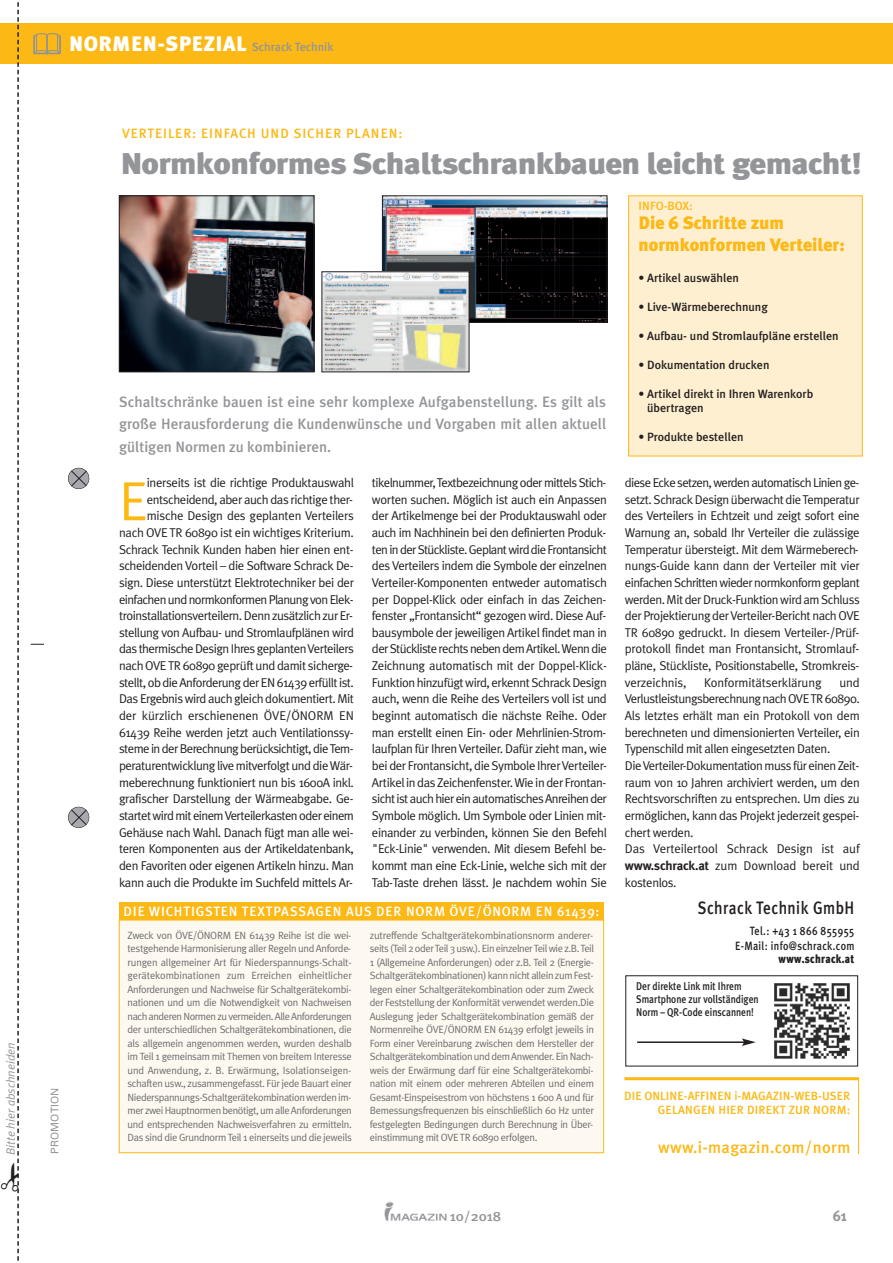
<style>
.page{position:relative;width:893px;height:1263px;background:#fff}
.page>*{position:absolute;margin:0;border:0;box-sizing:border-box;transform-origin:0 0}
.t1{font:55.2px "Meta Plus Normal";color:#fcb814}
.t2{font:900 30px "Meta Plus";letter-spacing:-.02em;color:#939598;scale:1.1 1}
.t3{font:900 21px "Meta Plus";letter-spacing:.02em;color:#fff}
.t4{font:900 18px/21.6px "Meta Plus";color:#fcb814}
.t5{font:500 18px "Meta Plus";letter-spacing:.035em;color:#231f20;scale:.85 1}
.t6{font:500 16.5px "Meta Plus";letter-spacing:.02em;color:#fcb814}
.t7{font:500 15px/22.5px "Meta Plus";color:#939598;text-align:justify}
.t8{font:700 15px "Meta Plus";color:#939598}
.t9{font:500 13.5px "Meta Plus";letter-spacing:.055em;color:#fff}
.t10{font:500 13.5px "Meta Plus";letter-spacing:.075em;color:#fcb814}
.t11{font:500 13.5px "Meta Plus";color:#939598;scale:1.1 1}
.t12{font:12.75px/16.6px "Meta Plus Normal";letter-spacing:-.03em;color:#231f20;text-align:justify}
.t13{font:12.75px "Meta Plus Normal";letter-spacing:-.01em;color:#231f20}
.t14{font:500 12px/14.4px "Meta Plus";color:#231f20}
.t15{font:12px/14.4px "Meta Plus Medium Caps";letter-spacing:.015em;color:#fcb814;text-align:right}
.t16{font:500 12px/15px "Meta Plus";letter-spacing:.035em;color:#231f20;text-align:right;scale:.85 1}
.t17{font:italic 12px "Meta Plus Normal";color:#939598}
.t18{font:900 12px "Meta Plus";letter-spacing:.035em;color:#231f20;scale:.85 1}
.t19{font:500 12px "Meta Plus";color:#fcb814}
.t20{font:500 11.25px/13.2px "Meta Plus";color:#231f20;scale:.85 1}
.t21{font:10.5px/13.5px "Meta Plus Normal";letter-spacing:-.03em;color:#6c6d70;text-align:justify}
.t22{font:10.5px "Univers";letter-spacing:.01em;color:#939598}
.s1{font-weight:500;font-size:12px;color:#939598}
.s2{font-family:"Meta Plus";font-weight:700}
.s3{font-family:"Meta Plus";font-weight:500}
</style>
<div class="page">
<div style="left:0;top:23px;width:893px;height:41px;background:#fcb814"></div>
<img style="left:384px;top:1202px;width:63px;height:19px">
<div style="left:119px;top:902px;width:485px;height:40px;background:#fcb814"></div>
<div style="left:629px;top:196px;width:233px;height:260px;background:#feefd0"></div>
<div style="left:119px;top:920px;width:484px;height:232px;background:#fef9f0"></div>
<div style="left:119px;top:920px;width:485px;height:233px;border:1px solid #fcb814"></div>
<div style="left:626px;top:975px;width:232px;height:91px;border:1px solid #231f20"></div>
<hr style="left:624px;top:1077px;width:235px;height:3px;background:#fcb814">
<hr style="left:858px;top:1078px;width:1px;height:76px;background:#fcb814">
<svg style="left:68px;top:468px;width:21px;height:21px"></svg>
<div style="left:68px;top:468px;width:21px;height:21px;border:1px solid #231f20;border-radius:50%"></div>
<svg style="left:68px;top:807px;width:21px;height:21px"></svg>
<div style="left:68px;top:807px;width:21px;height:21px;border:1px solid #231f20;border-radius:50%"></div>
<img style="left:121px;top:198px;width:191px;height:172px">
<div style="left:119px;top:196px;width:195px;height:176px;border:1px solid #231f20"></div>
<svg style="left:31px;top:644px;width:13px;height:1px"></svg>
<hr style="left:637px;top:1041px;width:107px;height:2px;background:#231f20">
<svg style="left:742px;top:1038px;width:14px;height:8px"></svg>
<svg style="left:71px;top:470px;width:16px;height:17px"></svg>
<svg style="left:71px;top:809px;width:16px;height:17px"></svg>
<svg style="left:33px;top:33px;width:28px;height:22px"></svg>
<img style="left:774px;top:983px;width:76px;height:76px">
<img style="left:384px;top:198px;width:221px;height:123px">
<div style="left:382px;top:196px;width:225px;height:127px;border:1px solid #231f20"></div>
<img style="left:324px;top:274px;width:143px;height:96px">
<svg style="left:17px;top:2px;width:2px;height:1259px"></svg>
<p class="t17" style="left:4px;top:1155px;width:114px;rotate:-90deg">Bitte hier abschneiden</p>
<h3 class="t3" style="left:69px;top:31px;width:266px">NORMEN-SPEZIAL <span class="s1">Schrack Technik</span></h3>
<p class="t22" style="left:51px;top:1154px;width:68px;rotate:-90deg">PROMOTION</p>
<p class="t10" style="left:122px;top:126px;width:282px">VERTEILER: EINFACH UND SICHER PLANEN:</p>
<h2 class="t2" style="left:121px;top:146px;width:675px">Normkonformes Schaltschrankbauen leicht gemacht!</h2>
<p class="t7" style="left:119px;top:390px;width:489px">Schaltschränke bauen ist eine sehr komplexe Aufgabenstellung. Es gilt als große Herausforderung die Kundenwünsche und Vorgaben mit allen aktuell gültigen Normen zu kombinieren.</p>
<p class="t19" style="left:639px;top:199px;width:56px">INFO-BOX:</p>
<h3 class="t4" style="left:639px;top:212px;width:208px">Die 6 Schritte zum normkonformen Verteiler:</h3>
<p class="t14" style="left:639px;top:271px;width:102px">• Artikel auswählen</p>
<p class="t14" style="left:639px;top:300px;width:131px">• Live-Wärmeberechnung</p>
<p class="t14" style="left:639px;top:329px;width:202px">• Aufbau- und Stromlaufpläne erstellen</p>
<p class="t14" style="left:639px;top:357px;width:132px">• Dokumentation drucken</p>
<p class="t14" style="left:647px;top:386px;width:168px;text-indent:-9px">• Artikel direkt in Ihren Warenkorb übertragen</p>
<p class="t14" style="left:639px;top:429px;width:107px">• Produkte bestellen</p>
<p class="t12" style="left:119px;top:474px;width:236px;text-align:right">inerseits ist die richtige Produktauswahl entscheidend, aber auch das richtige ther&shy;mische Design des geplanten Verteilers nach OVE TR 60890 ist ein wichtiges Kriterium.<br>Schrack Technik Kunden haben hier einen ent&shy;scheidenden Vorteil – die Software Schrack De&shy;sign. Diese unterstützt Elektrotechniker bei der einfachen und normkonformen Planung von Elek&shy;troinstallationsverteilern. Denn zusätzlich zur Er&shy;stellung von Aufbau- und Stromlaufplänen wird das thermische Design Ihres geplantenVerteilers nach OVETR 60890 geprüft und damit sicherge&shy;stellt, ob die Anforderung der EN 61439 erfüllt ist.<br>Das Ergebnis wird auch gleich dokumentiert. Mit der kürzlich erschienenen ÖVE/ÖNORM EN 61439 Reihe werden jetzt auch Ventilationssy&shy;steme in der Berechnung berücksichtigt, dieTem&shy;peraturentwicklung live mitverfolgt und dieWär&shy;meberechnung funktioniert nun bis 1600A inkl. grafischer Darstellung der Wärmeabgabe. Ge&shy;startet wird mit einemVerteilerkasten oder einem Gehäuse nach Wahl. Danach fügt man alle wei&shy;teren Komponenten aus der Artikeldatenbank, den Favoriten oder eigenen Artikeln hinzu. Man kann auch die Produkte im Suchfeld mittels Ar-</p>
<p class="t12" style="left:372px;top:474px;width:236px">tikelnummer,Textbezeichnung oder mittels Stich&shy;worten suchen. Möglich ist auch ein Anpassen der Artikelmenge bei der Produktauswahl oder auch im Nachhinein bei den definierten Produk&shy;teninderStückliste.GeplantwirddieFrontansicht des Verteilers indem die Symbole der einzelnen Verteiler-Komponenten entweder automatisch per Doppel-Klick oder einfach in das Zeichen&shy;fenster „Frontansicht“ gezogen wird. Diese Auf&shy;bausymbole der jeweiligen Artikel findet man in der Stückliste rechts neben dem Artikel.Wenn die Zeichnung automatisch mit der Doppel-Klick-Funktion hinzufügt wird, erkennt Schrack Design auch, wenn die Reihe des Verteilers voll ist und beginnt automatisch die nächste Reihe. Oder man erstellt einen Ein- oder Mehrlinien-Strom&shy;laufplan für Ihren Verteiler. Dafür zieht man, wie bei der Frontansicht, die Symbole IhrerVerteiler-Artikel in das Zeichenfenster.Wie in der Frontan&shy;sicht ist auch hier ein automatisches Anreihen der Symbole möglich. Um Symbole oder Linien mit&shy;einander zu verbinden, können Sie den Befehl "Eck-Linie" verwenden. Mit diesem Befehl be&shy;kommt man eine Eck-Linie, welche sich mit der Tab-Taste drehen lässt. Je nachdem wohin Sie</p>
<p class="t12" style="left:625px;top:474px;width:236px">diese Ecke setzen, werden automatisch Linien ge&shy;setzt. Schrack Design überwacht dieTemperatur des Verteilers in Echtzeit und zeigt sofort eine Warnung an, sobald Ihr Verteiler die zulässige Temperatur übersteigt. Mit dem Wärmeberech&shy;nungs-Guide kann dann der Verteiler mit vier einfachen Schritten wieder normkonform geplant werden. Mit der Druck-Funktion wird am Schluss der Projektierung derVerteiler-Bericht nach OVE TR 60890 gedruckt. In diesem Verteiler-/Prüf&shy;protokoll findet man Frontansicht, Stromlauf&shy;pläne, Stückliste, Positionstabelle, Stromkreis&shy;verzeichnis,</p>
<h1 class="t1" style="left:119px;top:469px;width:30px">E</h1>
<p class="t13" style="left:704px;top:675px;width:119px">Konformitätserklärung</p>
<p class="t12" style="left:625px;top:674px;width:236px;text-align:left;text-indent:214px">und Verlustleistungsberechnung nach OVETR 60890.<br>Als letztes erhält man ein Protokoll von dem berechneten und dimensionierten Verteiler, ein Typenschild mit allen eingesetzten Daten.<br>DieVerteiler-Dokumentation muss für einen Zeit&shy;raum von 10 Jahren archiviert werden, um den Rechtsvorschriften zu entsprechen. Um dies zu ermöglichen, kann das Projekt jederzeit gespei&shy;chert werden.<br>Das Verteilertool Schrack Design ist auf <span class="s2">www.schrack.at</span> zum Download bereit und kostenlos.</p>
<p class="t9" style="left:124px;top:903px;width:478px">DIE WICHTIGSTEN TEXTPASSAGEN AUS DER NORM ÖVE/ÖNORM EN 61439:</p>
<h3 class="t5" style="left:698px;top:897px;width:186px">Schrack Technik GmbH</h3>
<p class="t16" style="left:735px;top:923px;width:142px">Tel.: +43 1 866 855955<br>E-Mail: info@schrack.com</p>
<p class="t18" style="left:779px;top:952px;width:91px">www.schrack.at</p>
<p class="t20" style="left:636px;top:979px;width:146px">Der direkte Link mit Ihrem<br>Smartphone zur vollständigen<br>Norm – QR-Code einscannen!</p>
<p class="t21" style="left:128px;top:928px;width:226px">Zweck von ÖVE/ÖNORM EN 61439 Reihe ist die wei&shy;testgehende Harmonisierung aller Regeln und Anforde&shy;rungen allgemeiner Art für Niederspannungs-Schalt&shy;gerätekombinationen zum Erreichen einheitlicher Anforderungen und Nachweise für Schaltgerätekombi&shy;nationen und um die Notwendigkeit von Nachweisen nach anderen Normen zu vermeiden. Alle Anforderungen der unterschiedlichen Schaltgerätekombinationen, die als allgemein angenommen werden, wurden deshalb im Teil 1 gemeinsam mit Themen von breitem Interesse und Anwendung, z. B. Erwärmung, Isolationseigen&shy;schaften usw., zusammengefasst. Für jede Bauart einer Niederspannungs-Schaltgerätekombination werden im&shy;mer zwei Hauptnormen benötigt, um alle Anforderungen und entsprechenden Nachweisverfahren zu ermitteln.<br>Das sind die Grundnorm Teil 1 einerseits und die jeweils</p>
<p class="t21" style="left:370px;top:928px;width:226px">zutreffende Schaltgerätekombinationsnorm anderer&shy;seits (Teil 2 oderTeil 3 usw.). Ein einzelnerTeil wie z.B.Teil 1 (Allgemeine Anforderungen) oder z.B. Teil 2 (Energie-Schaltgerätekombinationen) kann nicht allein zum Fest&shy;legen einer Schaltgerätekombination oder zum Zweck der Feststellung der Konformität verwendet werden.Die Auslegung jeder Schaltgerätekombination gemäß der Normenreihe ÖVE/ÖNORM EN 61439 erfolgt jeweils in Form einer Vereinbarung zwischen dem Hersteller der Schaltgerätekombination und dem Anwender. Ein Nach&shy;weis der Erwärmung darf für eine Schaltgerätekombi&shy;nation mit einem oder mehreren Abteilen und einem Gesamt-Einspeisestrom von höchstens 1 600 A und für Bemessungsfrequenzen bis einschließlich 60 Hz unter festgelegten Bedingungen durch Berechnung in Über&shy;einstimmung mit OVE TR 60890 erfolgen.</p>
<p class="t15" style="left:624px;top:1088px;width:228px">DIE ONLINE-AFFINEN <span class="s3">i</span>-MAGAZIN-WEB-USER<br>GELANGEN HIER DIREKT ZUR NORM:</p>
<p class="t6" style="left:658px;top:1138px;width:194px">www.i-magazin.com/norm</p>
<p class="t11" style="left:450px;top:1208px;width:48px">10/2018</p>
<p class="t8" style="left:833px;top:1207px;width:16px">61</p>
</div>
